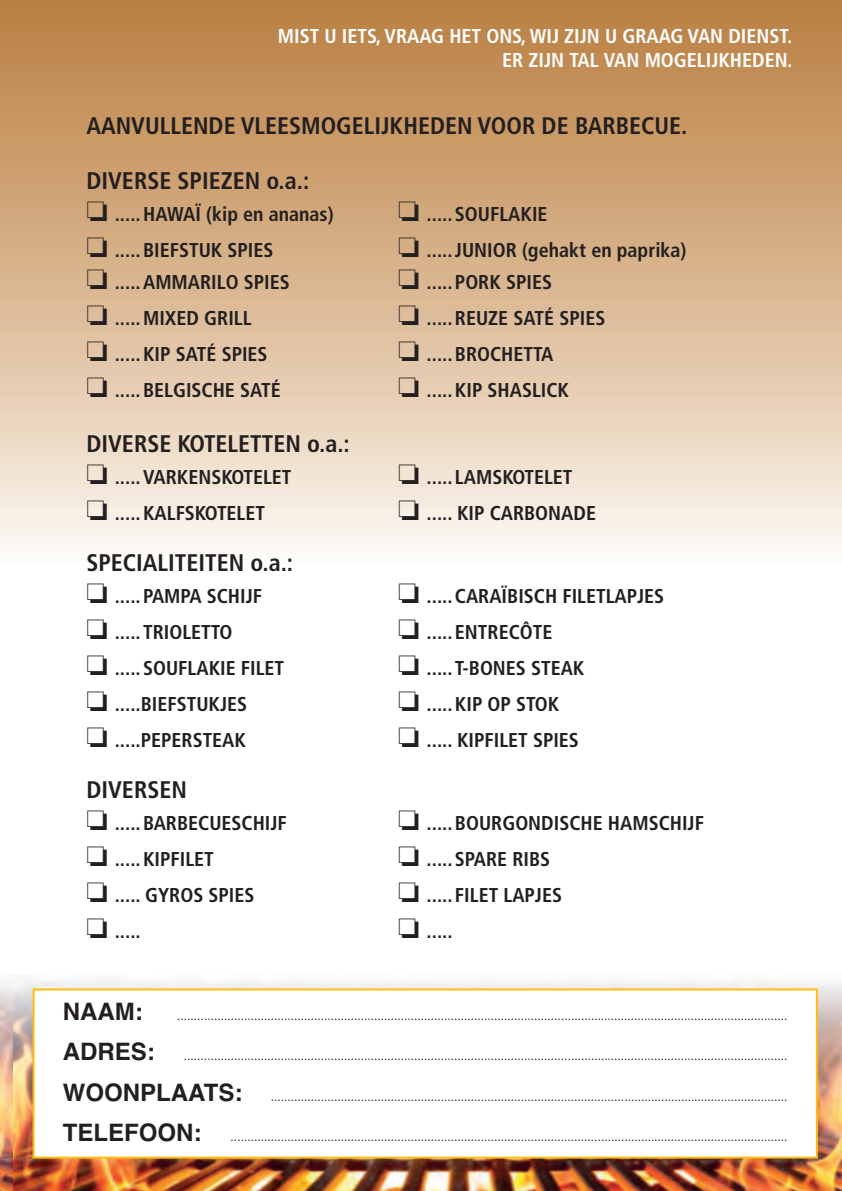
<style>
.page{position:relative;width:842px;height:1191px;background:#fff}
.page>*{position:absolute;margin:0;border:0;box-sizing:border-box;transform-origin:0 0}
.t1{font:700 condensed 24px "Frutiger";color:#231f20}
.t2{font:700 24px "Helvetica";color:#231f20}
.t3{font:700 condensed 20px "Frutiger";color:#231f20}
.t4{font:700 condensed 20px/24px "Frutiger";color:#fff;text-align:right}
.t5{font:12px "Helvetica";color:#231f20}
.s1{font-weight:700;font-size:24px}
</style>
<div class="page">
<img style="left:13px;top:977px;width:829px;height:214px">
<img style="left:0;top:982px;width:13px;height:209px">
<div style="left:0;top:0;width:842px;height:563px;background:linear-gradient(to bottom,#b97b3b,#fcf6ef)"></div>
<div style="left:35px;top:990px;width:781px;height:166px;background:#fff"></div>
<div style="left:33px;top:988px;width:785px;height:170px;border:2px solid #fdbe12"></div>
<h2 class="t4" style="left:278px;top:25px;width:516px">MIST U IETS, VRAAG HET ONS, WIJ ZIJN U GRAAG VAN DIENST.<br>ER ZIJN TAL VAN MOGELIJKHEDEN.</h2>
<h1 class="t1" style="left:86px;top:116px;width:602px">AANVULLENDE VLEESMOGELIJKHEDEN VOOR DE BARBECUE.</h1>
<h1 class="t1" style="left:86px;top:171px;width:224px">DIVERSE SPIEZEN o.a.:</h1>
<h2 class="t3" style="left:86px;top:206px;width:249px">□ .....HAWAÏ (kip en ananas)</h2>
<h2 class="t3" style="left:398px;top:206px;width:151px">□ .....SOUFLAKIE</h2>
<h2 class="t3" style="left:86px;top:242px;width:189px">□ .....BIEFSTUK SPIES</h2>
<h2 class="t3" style="left:398px;top:242px;width:290px">□ .....JUNIOR (gehakt en paprika)</h2>
<h2 class="t3" style="left:86px;top:274px;width:205px">□ .....AMMARILO SPIES</h2>
<h2 class="t3" style="left:398px;top:274px;width:155px">□ .....PORK SPIES</h2>
<h2 class="t3" style="left:86px;top:310px;width:167px">□ .....MIXED GRILL</h2>
<h2 class="t3" style="left:398px;top:310px;width:209px">□ .....REUZE SATÉ SPIES</h2>
<h2 class="t3" style="left:86px;top:346px;width:183px">□ .....KIP SATÉ SPIES</h2>
<h2 class="t3" style="left:398px;top:346px;width:157px">□ .....BROCHETTA</h2>
<h2 class="t3" style="left:86px;top:382px;width:196px">□ .....BELGISCHE SATÉ</h2>
<h2 class="t3" style="left:398px;top:382px;width:172px">□ .....KIP SHASLICK</h2>
<h1 class="t1" style="left:86px;top:434px;width:265px">DIVERSE KOTELETTEN o.a.:</h1>
<h2 class="t3" style="left:86px;top:469px;width:207px">□ .....VARKENSKOTELET</h2>
<h2 class="t3" style="left:398px;top:469px;width:176px">□ .....LAMSKOTELET</h2>
<h2 class="t3" style="left:86px;top:505px;width:180px">□ .....KALFSKOTELET</h2>
<h2 class="t3" style="left:398px;top:505px;width:199px">□ ..... KIP CARBONADE</h2>
<h1 class="t1" style="left:86px;top:553px;width:208px">SPECIALITEITEN o.a.:</h1>
<h2 class="t3" style="left:86px;top:588px;width:177px">□ .....PAMPA SCHIJF</h2>
<h2 class="t3" style="left:398px;top:588px;width:267px">□ .....CARAÏBISCH FILETLAPJES</h2>
<h2 class="t3" style="left:86px;top:624px;width:148px">□ .....TRIOLETTO</h2>
<h2 class="t3" style="left:398px;top:624px;width:156px">□ .....ENTRECÔTE</h2>
<h2 class="t3" style="left:86px;top:660px;width:199px">□ .....SOUFLAKIE FILET</h2>
<h2 class="t3" style="left:398px;top:660px;width:188px">□ .....T-BONES STEAK</h2>
<h2 class="t3" style="left:86px;top:696px;width:162px">□ .....BIEFSTUKJES</h2>
<h2 class="t3" style="left:398px;top:696px;width:163px">□ .....KIP OP STOK</h2>
<h2 class="t3" style="left:86px;top:732px;width:161px">□ .....PEPERSTEAK</h2>
<h2 class="t3" style="left:398px;top:732px;width:182px">□ ..... KIPFILET SPIES</h2>
<h1 class="t1" style="left:86px;top:780px;width:102px">DIVERSEN</h1>
<h2 class="t3" style="left:86px;top:815px;width:202px">□ .....BARBECUESCHIJF</h2>
<h2 class="t3" style="left:398px;top:815px;width:307px">□ .....BOURGONDISCHE HAMSCHIJF</h2>
<h2 class="t3" style="left:86px;top:851px;width:129px">□ .....KIPFILET</h2>
<h2 class="t3" style="left:398px;top:851px;width:153px">□ .....SPARE RIBS</h2>
<h2 class="t3" style="left:86px;top:887px;width:170px">□ ..... GYROS SPIES</h2>
<h2 class="t3" style="left:398px;top:887px;width:165px">□ .....FILET LAPJES</h2>
<h2 class="t3" style="left:86px;top:923px;width:56px">□ .....</h2>
<h2 class="t3" style="left:398px;top:923px;width:56px">□ .....</h2>
<h1 class="t2" style="left:63px;top:998px;width:81px">NAAM:</h1>
<p class="t5" style="left:177px;top:1009px;width:612px">.......................................................................................................................................................................................</p>
<p class="t5" style="left:63px;top:1049px;width:726px"><span class="s1">ADRES:</span> .....................................................................................................................................................................................</p>
<p class="t5" style="left:63px;top:1089px;width:726px"><span class="s1">WOONPLAATS:</span> ...........................................................................................................................................................</p>
<p class="t5" style="left:63px;top:1129px;width:726px"><span class="s1">TELEFOON:</span> .......................................................................................................................................................................</p>
</div>
